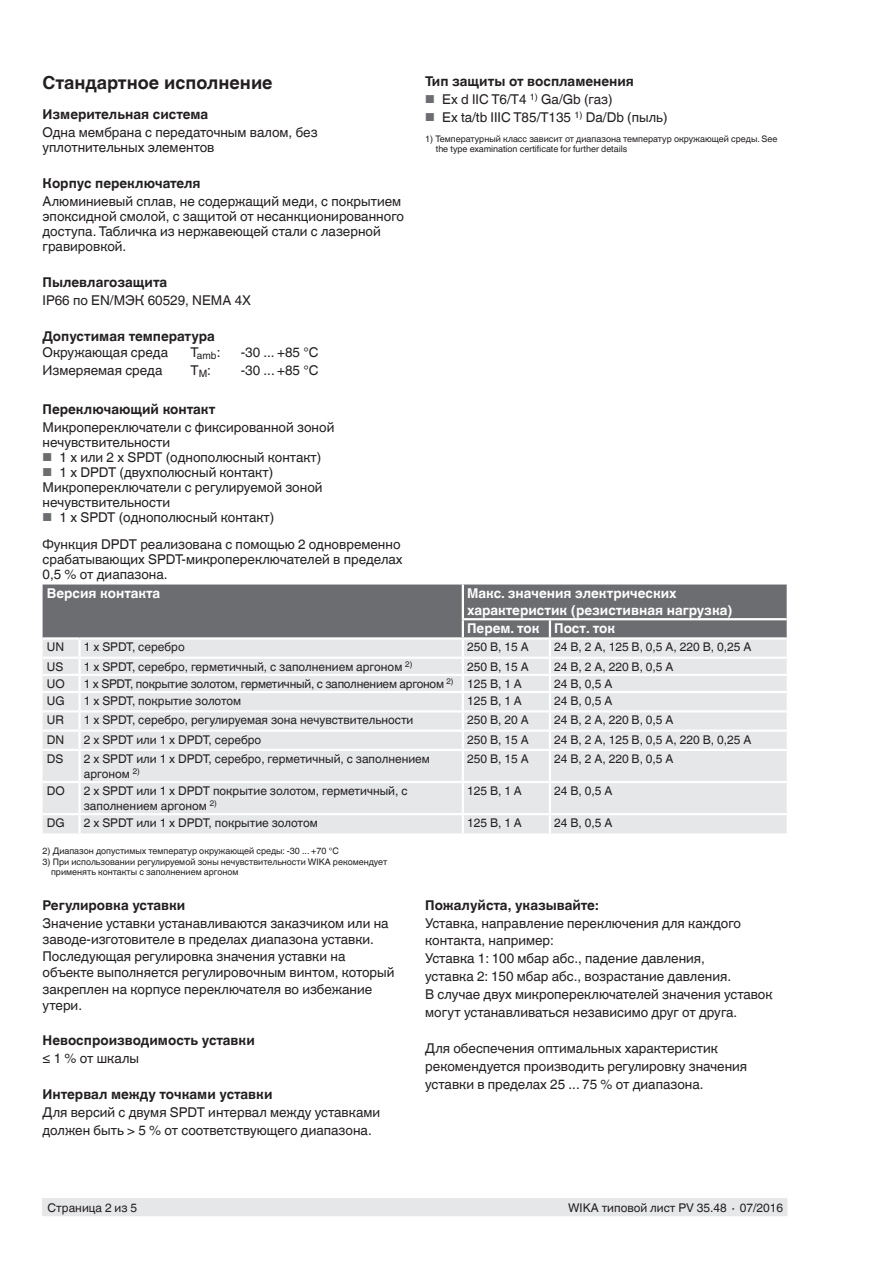
<style>
.page{position:relative;width:893px;height:1263px;background:#fff}
.page>*{position:absolute;margin:0;border:0;box-sizing:border-box;transform-origin:0 0}
.t1{font:700 18px "Helvetica World";color:#231f20}
.t2{font:13.5px/15px "Helvetica World";color:#231f20}
.t3{font:700 13.5px "Helvetica World";color:#231f20}
.t4{font:700 13.5px/16.5px "Helvetica World";color:#fff}
.t5{font:12px/15px "Helvetica World";color:#231f20}
.t6{font:12px "Helvetica World";letter-spacing:-.02em;color:#231f20}
.t7{font:10.2px "Helvetica World";color:#231f20}
.t8{font:9px/10.5px "Helvetica World";color:#231f20}
.s1{font-size:11.55px;color:#6c6d70}
</style>
<div class="page">
<div style="left:43px;top:1198px;width:744px;height:18px;background:#e6e7e9"></div>
<div style="left:43px;top:751px;width:744px;height:82px;background:#e6e7e9"></div>
<hr style="left:78px;top:751px;width:3px;height:30px;background:#fff">
<hr style="left:462px;top:751px;width:2px;height:30px;background:#fff">
<hr style="left:549px;top:751px;width:2px;height:30px;background:#fff">
<hr style="left:43px;top:781px;width:37px;height:2px;background:#fff">
<hr style="left:80px;top:781px;width:383px;height:2px;background:#fff">
<hr style="left:78px;top:783px;width:3px;height:30px;background:#fff">
<hr style="left:463px;top:781px;width:87px;height:2px;background:#fff">
<hr style="left:462px;top:783px;width:2px;height:30px;background:#fff">
<hr style="left:550px;top:781px;width:237px;height:2px;background:#fff">
<hr style="left:549px;top:783px;width:2px;height:30px;background:#fff">
<hr style="left:43px;top:813px;width:37px;height:2px;background:#fff">
<hr style="left:80px;top:813px;width:383px;height:2px;background:#fff">
<hr style="left:78px;top:815px;width:3px;height:18px;background:#fff">
<hr style="left:463px;top:813px;width:87px;height:2px;background:#fff">
<svg style="left:462px;top:815px;width:2px;height:18px"></svg>
<hr style="left:550px;top:813px;width:237px;height:2px;background:#fff">
<svg style="left:549px;top:815px;width:2px;height:18px"></svg>
<svg style="left:43px;top:584px;width:744px;height:165px;background:#c2c3c5"></svg>
<h1 class="t1" style="left:43px;top:73px;width:232px">Стандартное исполнение</h1>
<p class="t3" style="left:43px;top:107px;width:167px">Измерительная система</p>
<p class="t2" style="left:43px;top:125px;width:277px">Одна мембрана с передаточным валом, без уплотнительных элементов</p>
<p class="t3" style="left:43px;top:176px;width:159px">Корпус переключателя</p>
<p class="t2" style="left:43px;top:194px;width:363px">Алюминиевый сплав, не содержащий меди, с покрытием эпоксидной смолой, с защитой от несанкционированного доступа. Табличка из нержавеющей стали с лазерной гравировкой.</p>
<p class="t3" style="left:43px;top:275px;width:126px">Пылевлагозащита</p>
<p class="t2" style="left:43px;top:293px;width:210px">IP66 по EN/МЭК 60529, NEMA 4X</p>
<p class="t3" style="left:43px;top:329px;width:174px">Допустимая температура</p>
<p class="t2" style="left:43px;top:345px;width:127px">Окружающая среда</p>
<p class="t7" style="left:190px;top:350px;width:31px"><sup>T</sup>amb<sup>:</sup></p>
<p class="t2" style="left:241px;top:345px;width:79px">-30 ... +85 °C</p>
<p class="t2" style="left:43px;top:363px;width:121px">Измеряемая среда</p>
<p class="t2" style="left:190px;top:363px;width:22px">T<sub>M</sub>:</p>
<p class="t2" style="left:241px;top:363px;width:79px">-30 ... +85 °C</p>
<p class="t3" style="left:43px;top:401px;width:174px">Переключающий контакт</p>
<p class="t2" style="left:43px;top:419px;width:293px">Микропереключатели с фиксированной зоной нечувствительности</p>
<p class="t2" style="left:43px;top:449px;width:280px"><span class="s1">■</span> 1 x или 2 x SPDT (однополюсный контакт)</p>
<p class="t2" style="left:43px;top:464px;width:282px"><span class="s1">■</span> 1 x DPDT (двухполюсный контакт)<br>Микропереключатели с регулируемой зоной нечувствительности</p>
<p class="t2" style="left:43px;top:503px;width:359px;line-height:27px"><span class="s1">■</span> 1 x SPDT (однополюсный контакт)<br>Функция DPDT реализована с помощью 2 одновременно</p>
<p class="t2" style="left:43px;top:551px;width:362px">срабатывающих SPDT-микропереключателей в пределах<br>0,5 % от диапазона.</p>
<p class="t4" style="left:47px;top:585px;width:115px">Версия контакта</p>
<p class="t4" style="left:467px;top:585px;width:267px">Макс. значения электрических характеристик (резистивная нагрузка)</p>
<p class="t4" style="left:467px;top:620px;width:150px">Перем. ток Пост. ток</p>
<p class="t5" style="left:47px;top:640px;width:19px">UN</p>
<p class="t5" style="left:84px;top:640px;width:102px">1 x SPDT, серебро</p>
<p class="t5" style="left:467px;top:640px;width:63px">250 В, 15 A</p>
<p class="t5" style="left:554px;top:640px;width:199px">24 В, 2 A, 125 В, 0,5 A, 220 В, 0,25 A</p>
<p class="t5" style="left:47px;top:659px;width:18px">US</p>
<p class="t5" style="left:84px;top:659px;width:330px">1 x SPDT, серебро, герметичный, с заполнением аргоном <sup>2)</sup></p>
<p class="t5" style="left:467px;top:659px;width:63px">250 В, 15 A</p>
<p class="t5" style="left:554px;top:659px;width:121px">24 В, 2 A, 220 В, 0,5 A</p>
<p class="t5" style="left:47px;top:676px;width:19px">UO</p>
<p class="t6" style="left:84px;top:676px;width:440px">1 x SPDT, покрытие золотом, герметичный, с заполнением аргоном <sup>2)</sup> 125 В, 1 A</p>
<p class="t5" style="left:554px;top:676px;width:60px">24 В, 0,5 A</p>
<p class="t5" style="left:47px;top:693px;width:19px">UG</p>
<p class="t5" style="left:84px;top:693px;width:159px">1 x SPDT, покрытие золотом</p>
<p class="t5" style="left:467px;top:693px;width:56px">125 В, 1 A</p>
<p class="t5" style="left:554px;top:693px;width:60px">24 В, 0,5 A</p>
<p class="t5" style="left:47px;top:713px;width:19px">UR</p>
<p class="t5" style="left:84px;top:713px;width:331px">1 x SPDT, серебро, регулируемая зона нечувствительности</p>
<p class="t5" style="left:467px;top:713px;width:63px">250 В, 20 A</p>
<p class="t5" style="left:554px;top:713px;width:121px">24 В, 2 A, 220 В, 0,5 A</p>
<p class="t5" style="left:47px;top:732px;width:19px">DN</p>
<p class="t5" style="left:84px;top:732px;width:179px">2 x SPDT или 1 x DPDT, серебро</p>
<p class="t5" style="left:467px;top:732px;width:63px">250 В, 15 A</p>
<p class="t5" style="left:554px;top:732px;width:199px">24 В, 2 A, 125 В, 0,5 A, 220 В, 0,25 A</p>
<p class="t5" style="left:47px;top:751px;width:18px">DS</p>
<p class="t5" style="left:84px;top:751px;width:348px">2 x SPDT или 1 x DPDT, серебро, герметичный, с заполнением аргоном <sup>2)</sup></p>
<p class="t5" style="left:467px;top:751px;width:63px">250 В, 15 A</p>
<p class="t5" style="left:554px;top:751px;width:121px">24 В, 2 A, 220 В, 0,5 A</p>
<p class="t5" style="left:47px;top:783px;width:19px">DO</p>
<p class="t5" style="left:84px;top:783px;width:325px">2 x SPDT или 1 x DPDT покрытие золотом, герметичный, с заполнением аргоном <sup>2)</sup></p>
<p class="t5" style="left:467px;top:783px;width:56px">125 В, 1 A</p>
<p class="t5" style="left:554px;top:783px;width:60px">24 В, 0,5 A</p>
<p class="t5" style="left:47px;top:815px;width:19px">DG</p>
<p class="t5" style="left:84px;top:815px;width:235px">2 x SPDT или 1 x DPDT, покрытие золотом</p>
<p class="t5" style="left:467px;top:815px;width:56px">125 В, 1 A</p>
<p class="t5" style="left:554px;top:815px;width:60px">24 В, 0,5 A</p>
<p class="t8" style="left:43px;top:846px;width:298px">2) Диапазон допустимых температур окружающей среды: -30 ... +70 °C</p>
<p class="t8" style="left:51px;top:856px;width:338px;text-indent:-9px">3) При использовании регулируемой зоны нечувствительности WIKA рекомендует применять контакты с заполнением аргоном</p>
<p class="t3" style="left:43px;top:897px;width:144px">Регулировка уставки</p>
<p class="t2" style="left:43px;top:915px;width:353px;line-height:16.5px">Значение уставки устанавливаются заказчиком или на заводе-изготовителе в пределах диапазона уставки.<br>Последующая регулировка значения уставки на объекте выполняется регулировочным винтом, который закреплен на корпусе переключателя во избежание утери.</p>
<p class="t3" style="left:43px;top:1032px;width:214px">Невоспроизводимость уставки</p>
<p class="t2" style="left:43px;top:1051px;width:98px">≤ 1 % от шкалы</p>
<p class="t3" style="left:43px;top:1086px;width:231px">Интервал между точками уставки</p>
<p class="t2" style="left:43px;top:1103px;width:339px;line-height:18px">Для версий с двумя SPDT интервал между уставками должен быть &gt; 5 % от соответствующего диапазона.</p>
<p class="t3" style="left:425px;top:74px;width:210px">Тип защиты от воспламенения</p>
<p class="t2" style="left:425px;top:92px;width:189px"><span class="s1">■</span> Ex d IIC T6/T4 <sup>1)</sup> Ga/Gb (газ)</p>
<p class="t2" style="left:425px;top:110px;width:244px"><span class="s1">■</span> Ex ta/tb IIIC T85/T135 <sup>1)</sup> Da/Db (пыль)</p>
<p class="t8" style="left:436px;top:133px;width:343px;text-indent:-11px">1) Температурный класс зависит от диапазона температур окружающей среды. See the type examination certificate for further details</p>
<p class="t3" style="left:425px;top:897px;width:175px">Пожалуйста, указывайте:</p>
<p class="t2" style="left:425px;top:914px;width:349px;line-height:18px">Уставка, направление переключения для каждого контакта, например:<br>Уставка 1: 100 мбар абс., падение давления,<br>уставка 2: 150 мбар абс., возрастание давления.<br>В случае двух микропереключателей значения уставок могут устанавливаться независимо друг от друга.</p>
<p class="t2" style="left:425px;top:1040px;width:323px;line-height:18px">Для обеспечения оптимальных характеристик рекомендуется производить регулировку значения уставки в пределах 25 ... 75 % от диапазона.</p>
<p class="t5" style="left:48px;top:1200px;width:91px">Страница 2 из 5</p>
<p class="t5" style="left:568px;top:1200px;width:217px">WIKA типовой лист PV 35.48 ∙ 07/2016</p>
</div>
